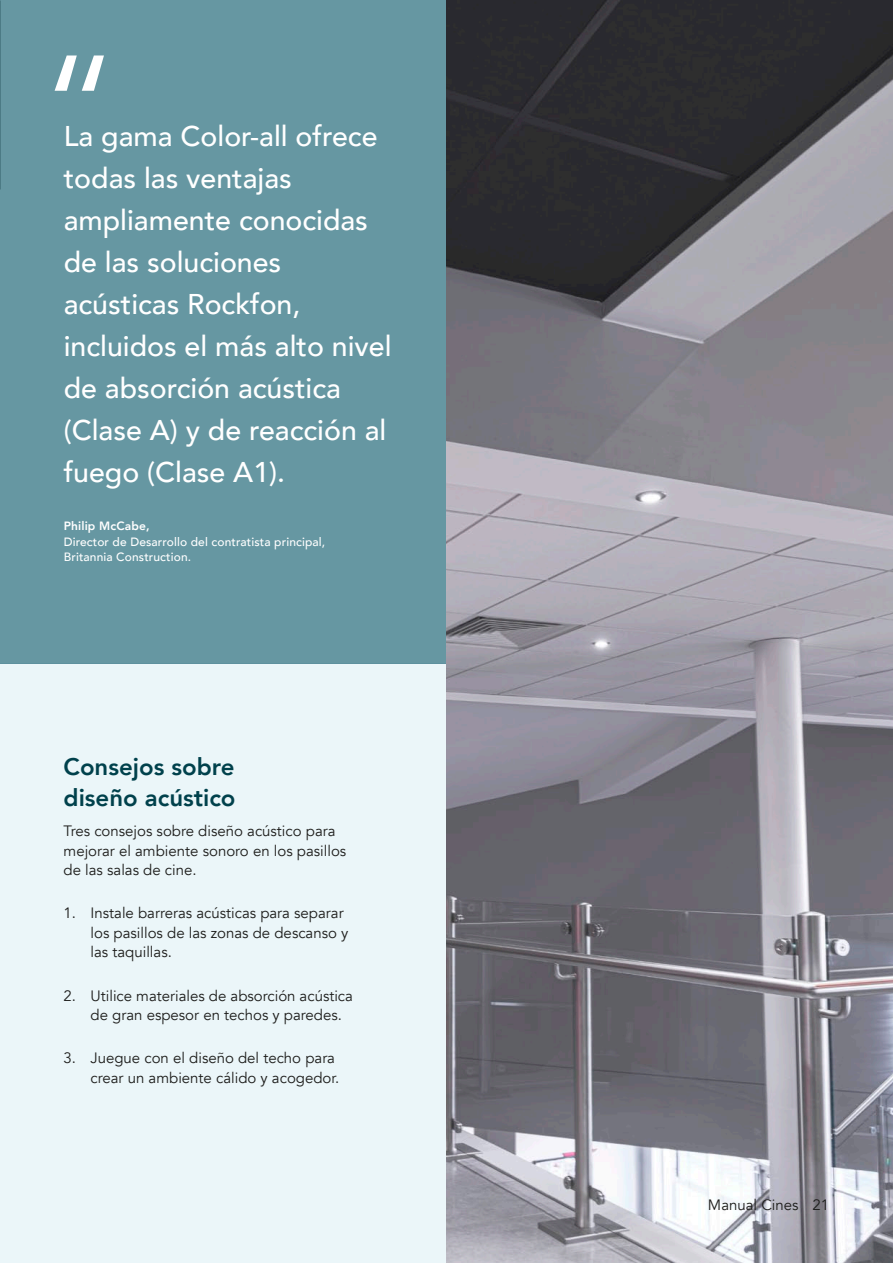
<style>
.page{position:relative;width:893px;height:1263px;background:#fff}
.page>*{position:absolute;margin:0;border:0;box-sizing:border-box;transform-origin:0 0}
.t1{font:150px "Avenir";color:#fff}
.t2{font:500 28.5px/42px "Avenir";color:#fff}
.t3{font:800 24px/31.2px "Avenir";color:#00414c}
.t4{font:15px/19.5px "Avenir";color:#1d1d1b}
.t5{font:500 12px/15.6px "Avenir";letter-spacing:.01em;color:#fff}
.t6{font:800 12px "Avenir";letter-spacing:.01em;color:#fff}
</style>
<div class="page">
<div style="left:0;top:663px;width:463px;height:600px;background:#ebf6f9"></div>
<div style="left:0;top:0;width:446px;height:663px;background:#6697a2"></div>
<img style="left:446px;top:0;width:447px;height:1263px">
<h1 class="t1" style="left:40px;top:21px;width:79px">“</h1>
<h2 class="t2" style="left:64px;top:114px;width:329px">La gama Color-all ofrece todas las ventajas ampliamente conocidas de las soluciones acústicas Rockfon, incluidos el más alto nivel de absorción acústica (Clase A) y de reacción al fuego (Clase A1).</h2>
<p class="t6" style="left:64px;top:516px;width:87px">Philip McCabe,</p>
<p class="t5" style="left:64px;top:533px;width:263px">Director de Desarrollo del contratista principal,<br>Britannia Construction.</p>
<h3 class="t3" style="left:64px;top:751px;width:174px">Consejos sobre diseño acústico</h3>
<p class="t4" style="left:64px;top:821px;width:284px">Tres consejos sobre diseño acústico para mejorar el ambiente sonoro en los pasillos de las salas de cine.</p>
<p class="t4" style="left:91px;top:904px;width:259px;text-indent:-27px">1. Instale barreras acústicas para separar los pasillos de las zonas de descanso y las taquillas.</p>
<p class="t4" style="left:91px;top:986px;width:264px;text-indent:-27px">2. Utilice materiales de absorción acústica de gran espesor en techos y paredes.</p>
<p class="t4" style="left:64px;top:1049px;width:277px;text-align:right">3. Juegue con el diseño del techo para crear un ambiente cálido y acogedor.</p>
<p class="t4" style="left:708px;top:1195px;width:92px">Manual Cines</p>
<p class="t4" style="left:812px;top:1196px;width:18px">21</p>
</div>
